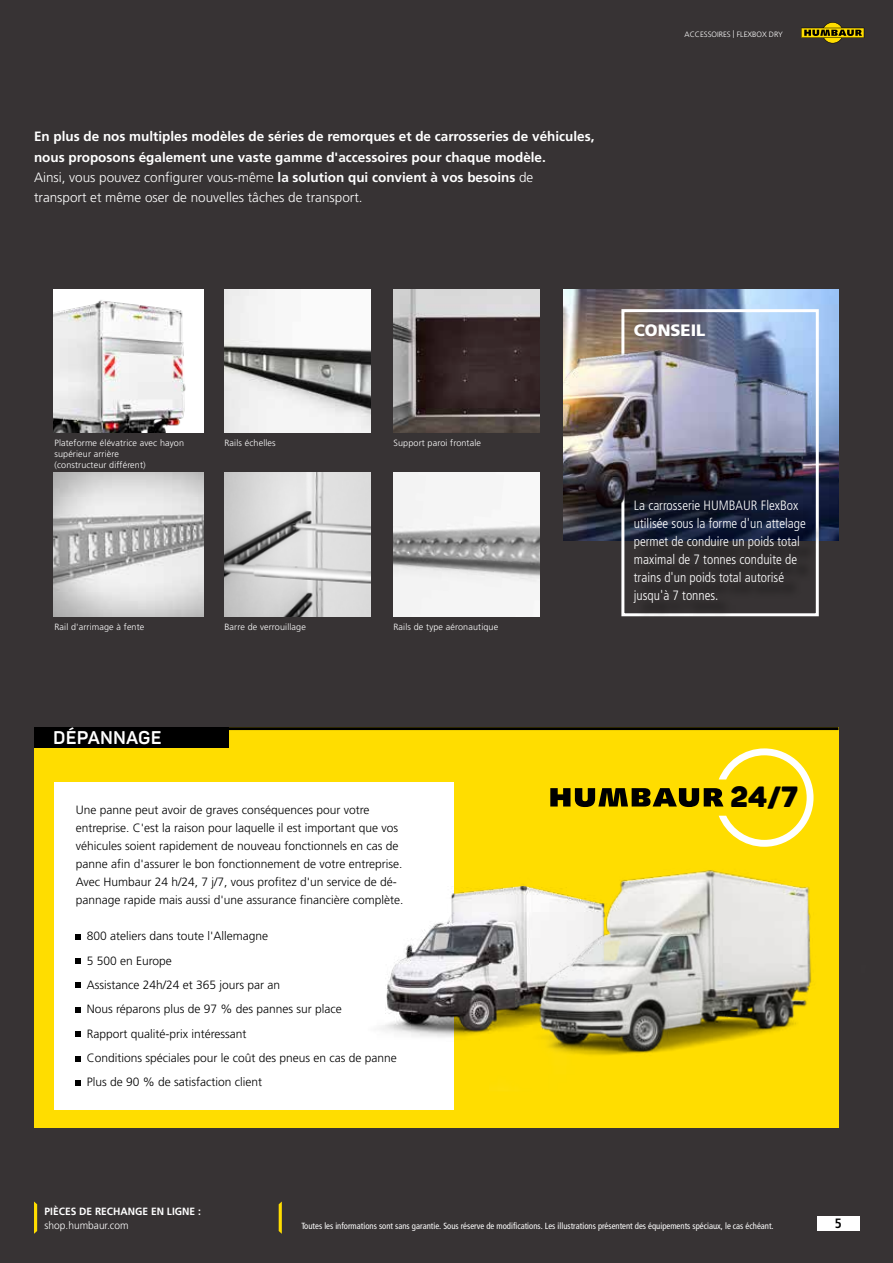
<style>
.page{position:relative;width:893px;height:1263px;background:#373334}
.page>*{position:absolute;margin:0;border:0;box-sizing:border-box;transform-origin:0 0}
.t1{font:900 28.95px "Panton";color:#000}
.t2{font:700 18.15px "Panton";letter-spacing:.01em;color:#fff}
.t3{font:16.5px "Frutiger LT 75 Blk";color:#fff}
.t4{font:13.5px/18px "Frutiger LT 47 Lt Cn";color:#fff}
.t5{font:13.5px/20.2px "Frutiger LT 65 Bd";color:#fff}
.t6{font:13.5px/20.2px "Frutiger LT 45 Lt";color:#fff}
.t7{font:13.5px "Frutiger LT 67 Bd Cn";color:#000}
.t8{font:12px/24.5px "Frutiger LT 45 Lt";color:#000}
.t9{font:10.5px "Frutiger LT 65 Bd";color:#fff}
.t10{font:10.5px "Frutiger LT 45 Lt";color:#fff}
.t11{font:9px/11.2px "Frutiger LT 45 Lt";letter-spacing:.015em;color:#fff}
.t12{font:9px "Frutiger LT 57 Cn";color:#fff}
.t13{font:7.65px "Frutiger LT 45 Lt";color:#fff}
.s1{font-family:"Frutiger LT 65 Bd"}
</style>
<div class="page">
<img style="left:563px;top:289px;width:275px;height:56px">
<div style="left:34px;top:727px;width:804px;height:400px;background:#fd0"></div>
<hr style="left:143px;top:727px;width:695px;height:3px;background:#000">
<div style="left:34px;top:727px;width:194px;height:20px;background:#000"></div>
<img style="left:53px;top:473px;width:150px;height:143px">
<img style="left:224px;top:473px;width:146px;height:143px">
<img style="left:224px;top:289px;width:147px;height:143px">
<img style="left:393px;top:289px;width:147px;height:143px">
<img style="left:393px;top:473px;width:147px;height:143px">
<div style="left:621px;top:309px;width:198px;height:307px;border:3px solid #fff"></div>
<svg style="left:34px;top:1201px;width:3px;height:33px"></svg>
<svg style="left:279px;top:1201px;width:3px;height:33px"></svg>
<svg style="left:550px;top:748px;width:263px;height:93px"></svg>
<div style="left:54px;top:782px;width:400px;height:327px;background:#fff"></div>
<img style="left:380px;top:889px;width:109px;height:148px">
<svg style="left:76px;top:934px;width:5px;height:5px"></svg>
<svg style="left:76px;top:958px;width:5px;height:6px"></svg>
<svg style="left:76px;top:983px;width:5px;height:5px"></svg>
<svg style="left:76px;top:1007px;width:5px;height:5px"></svg>
<svg style="left:76px;top:1031px;width:5px;height:6px"></svg>
<svg style="left:76px;top:1056px;width:5px;height:5px"></svg>
<svg style="left:76px;top:1080px;width:5px;height:6px"></svg>
<div style="left:637px;top:502px;width:186px;height:118px;background:#000;opacity:.75"></div>
<img style="left:563px;top:345px;width:275px;height:195px">
<svg style="left:801px;top:22px;width:63px;height:21px"></svg>
<img style="left:53px;top:289px;width:150px;height:143px">
<img style="left:489px;top:841px;width:350px;height:254px">
<div style="left:817px;top:1216px;width:42px;height:15px;background:#fff"></div>
<p class="t5" style="left:34px;top:126px;width:562px">En plus de nos multiples modèles de séries de remorques et de carrosseries de véhicules, nous proposons également une vaste gamme d'accessoires pour chaque modèle.</p>
<p class="t6" style="left:34px;top:167px;width:501px">Ainsi, vous pouvez configurer vous-même <span class="s1">la solution qui convient à vos besoins</span> de transport et même oser de nouvelles tâches de transport.</p>
<p class="t13" style="left:685px;top:30px;width:100px">ACCESSOIRES | FLEXBOX DRY</p>
<p class="t11" style="left:54px;top:437px;width:131px">Plateforme élévatrice avec hayon supérieur arrière<br>(constructeur différent)</p>
<p class="t11" style="left:224px;top:437px;width:53px">Rails échelles</p>
<p class="t11" style="left:393px;top:437px;width:89px">Support paroi frontale</p>
<p class="t11" style="left:54px;top:621px;width:91px">Rail d'arrimage à fente</p>
<p class="t11" style="left:224px;top:621px;width:83px">Barre de verrouillage</p>
<p class="t11" style="left:393px;top:621px;width:106px">Rails de type aéronautique</p>
<h2 class="t2" style="left:53px;top:726px;width:110px">DÉPANNAGE</h2>
<p class="t8" style="left:76px;top:798px;width:295px">Une panne peut avoir de graves conséquences pour votre</p>
<p class="t8" style="left:76px;top:819px;width:329px;line-height:18px">entreprise. C'est la raison pour laquelle il est important que vos véhicules soient rapidement de nouveau fonctionnels en cas de panne afin d'assurer le bon fonctionnement de votre entreprise.<br>Avec Humbaur 24 h/24, 7 j/7, vous profitez d'un service de dé&shy;pannage rapide mais aussi d'une assurance financière complète.</p>
<p class="t8" style="left:87px;top:924px;width:312px">800 ateliers dans toute l'Allemagne<br>5 500 en Europe<br>Assistance 24h/24 et 365 jours par an<br>Nous réparons plus de 97 % des pannes sur place<br>Rapport qualité-prix intéressant<br>Conditions spéciales pour le coût des pneus en cas de panne Plus de 90 % de satisfaction client</p>
<h3 class="t3" style="left:634px;top:320px;width:73px">CONSEIL</h3>
<p class="t4" style="left:634px;top:496px;width:174px">La carrosserie HUMBAUR FlexBox utilisée sous la forme d'un attelage permet de conduire un poids total maximal de 7 tonnes conduite de trains d'un poids total autorisé jusqu'à 7 tonnes.</p>
<h1 class="t1" style="left:730px;top:778px;width:69px">24/7</h1>
<p class="t9" style="left:45px;top:1205px;width:158px">PIÈCES DE RECHANGE EN LIGNE :</p>
<p class="t10" style="left:45px;top:1219px;width:85px">shop.humbaur.com</p>
<p class="t12" style="left:301px;top:1220px;width:474px">Toutes les informations sont sans garantie. Sous réserve de modifications. Les illustrations présentent des équipements spéciaux, le cas échéant.</p>
<p class="t7" style="left:835px;top:1215px;width:9px">5</p>
</div>
